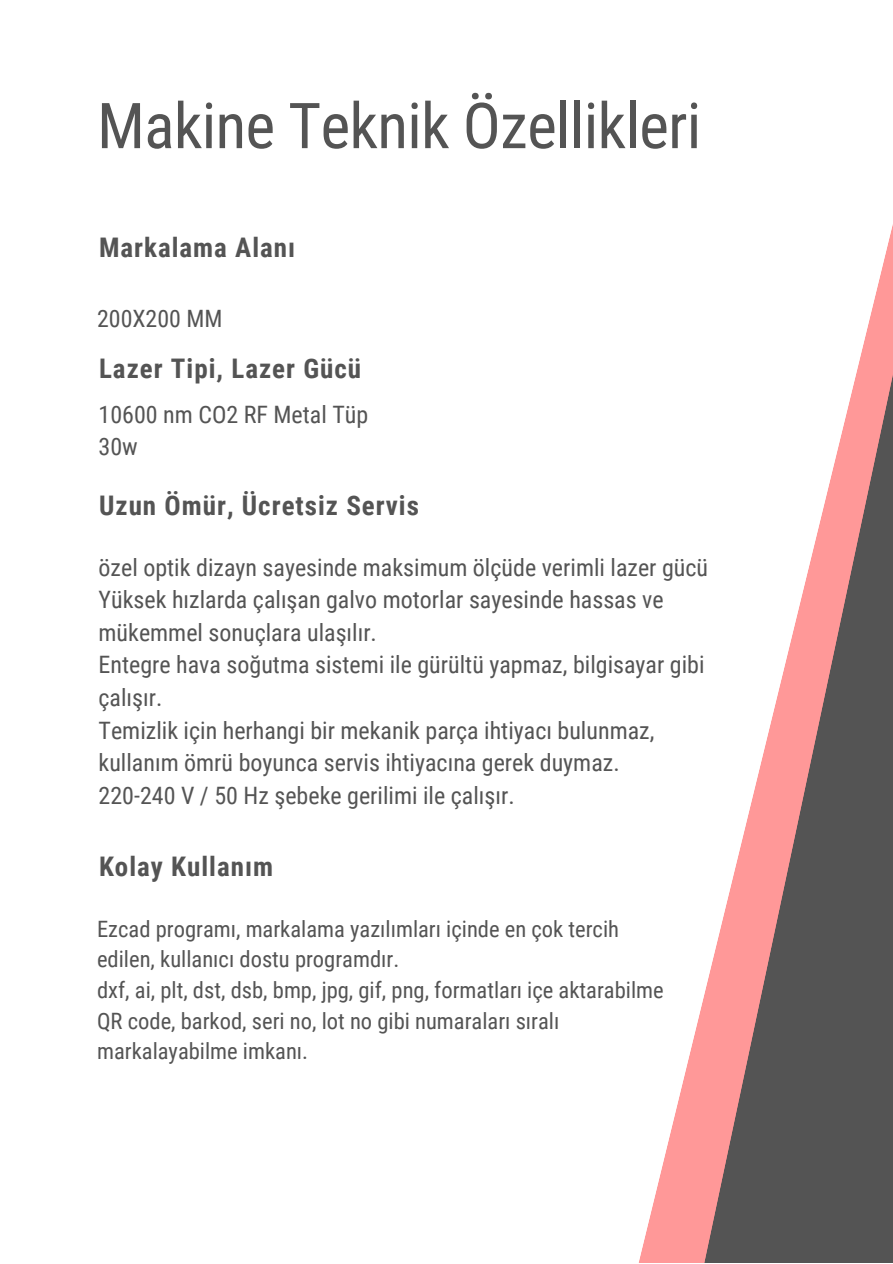
<style>
.page{position:relative;width:893px;height:1264px;background:#fff}
.page>*{position:absolute;margin:0;border:0;box-sizing:border-box;transform-origin:0 0}
.t1{font:63.3px "Roboto Condensed";letter-spacing:-.01em;color:#545454}
.t2{font:700 27px "Roboto Condensed";letter-spacing:.04em;color:#545454}
.t3{font:24px/32.5px "Roboto Condensed";color:#545454}
.t4{font:23.85px "Roboto Condensed";color:#545454}
.t5{font:22.5px/30.6px "Roboto Condensed";color:#545454}
</style>
<div class="page">
<svg style="left:639px;top:228px;width:253px;height:1034px"></svg>
<h1 class="t1" style="left:97px;top:89px;width:605px">Makine Teknik Özellikleri</h1>
<p class="t2" style="left:99px;top:232px;width:198px">Markalama Alanı</p>
<p class="t4" style="left:97px;top:305px;width:127px">200X200 MM</p>
<p class="t2" style="left:99px;top:353px;width:263px">Lazer Tipi, Lazer Gücü</p>
<p class="t3" style="left:99px;top:398px;width:271px">10600 nm CO2 RF Metal Tüp<br>30w</p>
<p class="t2" style="left:99px;top:490px;width:321px">Uzun Ömür, Ücretsiz Servis</p>
<p class="t3" style="left:99px;top:551px;width:611px">özel optik dizayn sayesinde maksimum ölçüde verimli lazer gücü Yüksek hızlarda çalışan galvo motorlar sayesinde hassas ve mükemmel sonuçlara ulaşılır.<br>Entegre hava soğutma sistemi ile gürültü yapmaz, bilgisayar gibi çalışır.<br>Temizlik için herhangi bir mekanik parça ihtiyacı bulunmaz, kullanım ömrü boyunca servis ihtiyacına gerek duymaz.<br>220-240 V / 50 Hz şebeke gerilimi ile çalışır.</p>
<p class="t2" style="left:99px;top:851px;width:175px">Kolay Kullanım</p>
<p class="t5" style="left:97px;top:913px;width:568px">Ezcad programı, markalama yazılımları içinde en çok tercih edilen, kullanıcı dostu programdır.<br>dxf, ai, plt, dst, dsb, bmp, jpg, gif, png, formatları içe aktarabilme QR code, barkod, seri no, lot no gibi numaraları sıralı markalayabilme imkanı.</p>
</div>
